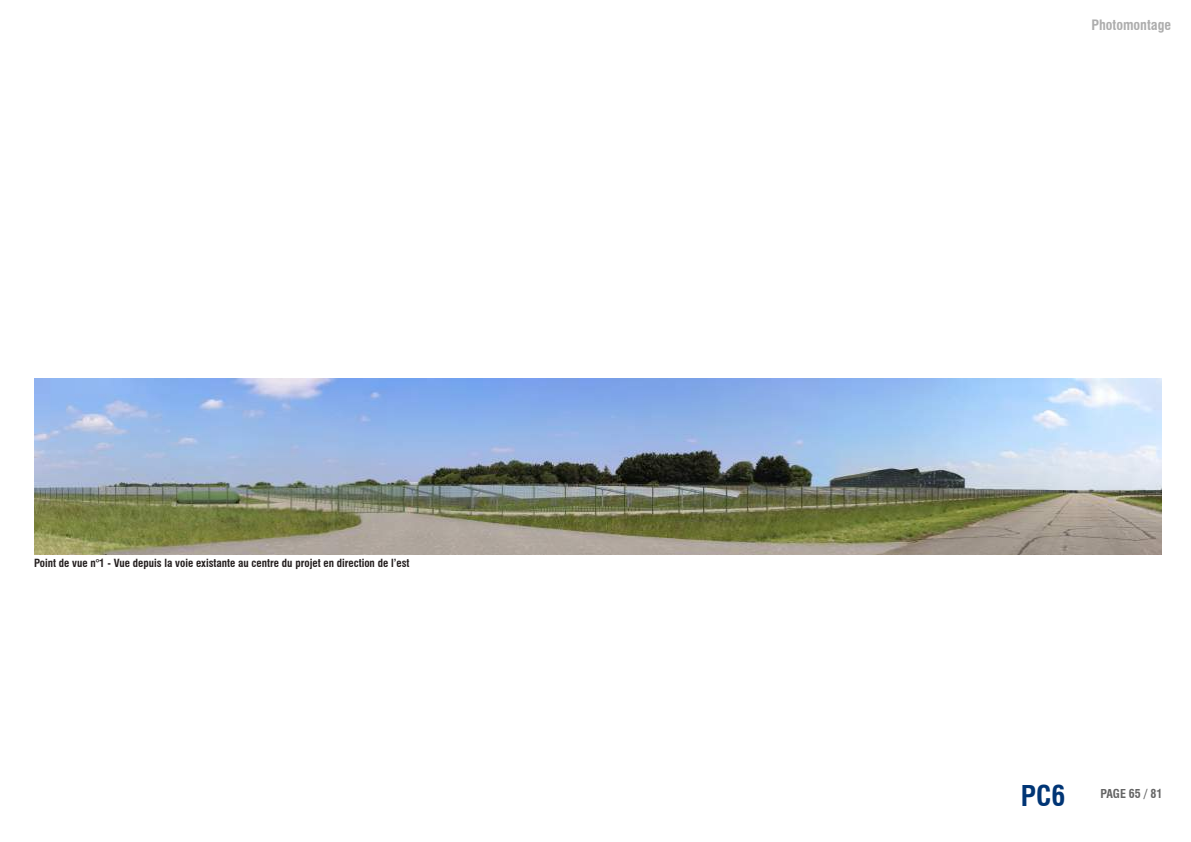
<style>
.page{position:relative;width:1191px;height:842px;background:#fff}
.page>*{position:absolute;margin:0;border:0;box-sizing:border-box;transform-origin:0 0}
.t1{font:700 condensed 28px "Swiss 721 BT";color:#003575}
.t2{font:700 condensed 14px "Swiss 721 BT";color:#adadad}
.t3{font:700 condensed 12px "Swiss 721 BT";color:#646464}
.t4{font:700 condensed 11px "Swiss 721 BT";color:#241f1f}
</style>
<div class="page">
<img style="left:35px;top:378px;width:1126px;height:177px">
<p class="t4" style="left:34px;top:557px;width:377px">Point de vue n°1 - Vue depuis la voie existante au centre du projet en direction de l’est</p>
<p class="t2" style="left:1091px;top:17px;width:81px">Photomontage</p>
<h1 class="t1" style="left:1020px;top:779px;width:46px">PC6</h1>
<p class="t3" style="left:1100px;top:786px;width:64px">PAGE 65 / 81</p>
</div>
